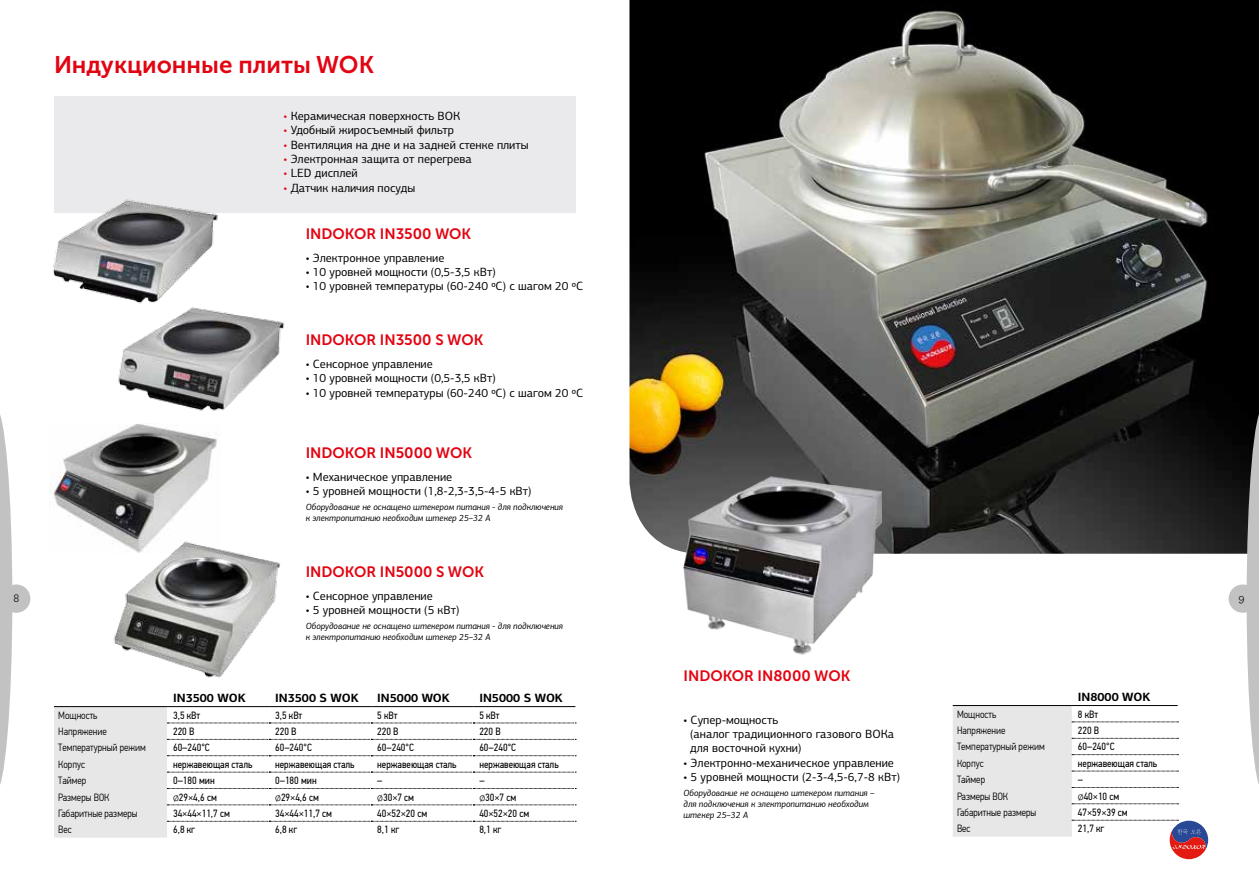
<style>
.page{position:relative;width:1259px;height:893px;background:#fff}
.page>*{position:absolute;margin:0;border:0;box-sizing:border-box;transform-origin:0 0}
.t1{font:24px "Museo Sans Cyrl 700";color:#e30412}
.t2{font:15px "Museo Sans Cyrl 700";color:#e30412}
.t3{font:12px/14.4px "PF Centro Sans Pro";color:#000}
.t4{font:700 12px "PF Centro Sans Pro";color:#000}
.t5{font:12px "Archer";color:#000}
.t6{font:10.5px "PF Din Text Cond Pro";color:#000}
.t7{font:300 10.5px "PF Din Text Cond Pro";color:#000}
.t8{font:italic 9px/10.8px "PF Centro Sans Pro";color:#000}
.s1{color:#e30412}
.s2{font-family:"Roboto";font-weight:300}
</style>
<div class="page">
<img style="left:629px;top:0;width:630px;height:554px">
<div style="left:2px;top:584px;width:28px;height:29px;background:#c2c2c3;border-radius:50%"></div>
<svg style="left:0;top:415px;width:12px;height:370px"></svg>
<div style="left:1228px;top:584px;width:28px;height:29px;background:#c2c2c3;border-radius:50%"></div>
<svg style="left:1246px;top:407px;width:13px;height:378px"></svg>
<div style="left:54px;top:96px;width:521px;height:117px;background:#eaeaec"></div>
<hr style="left:54px;top:706px;width:113px;height:1px;background:#000">
<hr style="left:167px;top:706px;width:102px;height:1px;background:#000">
<hr style="left:269px;top:706px;width:102px;height:1px;background:#000">
<hr style="left:371px;top:706px;width:102px;height:1px;background:#000">
<hr style="left:473px;top:706px;width:102px;height:1px;background:#000">
<svg style="left:54px;top:707px;width:522px;height:131px"></svg>
<svg style="left:952px;top:705px;width:256px;height:154px"></svg>
<img style="left:113px;top:549px;width:167px;height:129px">
<img style="left:118px;top:312px;width:166px;height:99px">
<img style="left:49px;top:424px;width:171px;height:129px">
<img style="left:53px;top:199px;width:168px;height:113px">
<img style="left:683px;top:457px;width:199px;height:198px">
<h1 class="t1" style="left:54px;top:52px;width:321px">Индукционные плиты WOK</h1>
<p class="t3" style="left:283px;top:108px;width:178px"><span class="s1">•</span> Керамическая поверхность ВОК</p>
<p class="t3" style="left:283px;top:123px;width:172px"><span class="s1">•</span> Удобный жиросъемный фильтр</p>
<p class="t3" style="left:283px;top:137px;width:246px"><span class="s1">•</span> Вентиляция на дне и на задней стенке плиты</p>
<p class="t3" style="left:283px;top:152px;width:190px"><span class="s1">•</span> Электронная защита от перегрева</p>
<p class="t3" style="left:283px;top:166px;width:76px"><span class="s1">•</span> LED дисплей</p>
<p class="t3" style="left:283px;top:180px;width:133px"><span class="s1">•</span> Датчик наличия посуды</p>
<p class="t2" style="left:306px;top:225px;width:167px">INDOKOR IN3500 WOK</p>
<p class="t3" style="left:306px;top:250px;width:140px">• Электронное управление</p>
<p class="t3" style="left:306px;top:265px;width:192px">• 10 уровней мощности (0,5-3,5 кВт)</p>
<p class="t3" style="left:306px;top:279px;width:279px">• 10 уровней температуры (60-240 ºС) с шагом 20 ºС</p>
<p class="t2" style="left:306px;top:332px;width:179px">INDOKOR IN3500 S WOK</p>
<p class="t3" style="left:306px;top:357px;width:129px">• Сенсорное управление</p>
<p class="t3" style="left:306px;top:371px;width:192px">• 10 уровней мощности (0,5-3,5 кВт)</p>
<p class="t3" style="left:306px;top:385px;width:279px">• 10 уровней температуры (60-240 ºС) с шагом 20 ºС</p>
<p class="t2" style="left:306px;top:444px;width:168px">INDOKOR IN5000 WOK</p>
<p class="t3" style="left:306px;top:469px;width:148px">• Механическое управление</p>
<p class="t3" style="left:306px;top:484px;width:227px">• 5 уровней мощности (1,8-2,3-3,5-4-5 кВт)</p>
<p class="t8" style="left:306px;top:502px;width:259px">Оборудование не оснащено штекером питания - для подключения к электропитанию необходим штекер 25–32 А</p>
<p class="t2" style="left:306px;top:563px;width:180px">INDOKOR IN5000 S WOK</p>
<p class="t3" style="left:306px;top:588px;width:129px">• Сенсорное управление</p>
<p class="t3" style="left:306px;top:603px;width:155px">• 5 уровней мощности (5 кВт)</p>
<p class="t8" style="left:306px;top:621px;width:259px">Оборудование не оснащено штекером питания - для подключения к электропитанию необходим штекер 25–32 А</p>
<p class="t5" style="left:13px;top:590px;width:7px">8</p>
<p class="t5" style="left:1238px;top:590px;width:8px">9</p>
<p class="t4" style="left:173px;top:690px;width:74px">IN3500 WOK</p>
<p class="t4" style="left:275px;top:690px;width:85px">IN3500 S WOK</p>
<p class="t4" style="left:377px;top:690px;width:74px">IN5000 WOK</p>
<p class="t4" style="left:479px;top:690px;width:85px">IN5000 S WOK</p>
<p class="t7" style="left:58px;top:709px;width:41px">Мощность</p>
<p class="t6" style="left:173px;top:709px;width:29px">3,5 кВт</p>
<p class="t6" style="left:275px;top:709px;width:29px">3,5 кВт</p>
<p class="t6" style="left:377px;top:709px;width:22px">5 кВт</p>
<p class="t6" style="left:479px;top:709px;width:22px">5 кВт</p>
<p class="t7" style="left:58px;top:725px;width:50px">Напряжение</p>
<p class="t6" style="left:173px;top:725px;width:23px">220 В</p>
<p class="t6" style="left:275px;top:725px;width:23px">220 В</p>
<p class="t6" style="left:377px;top:725px;width:23px">220 В</p>
<p class="t6" style="left:479px;top:725px;width:23px">220 В</p>
<p class="t7" style="left:58px;top:742px;width:89px">Температурный режим</p>
<p class="t6" style="left:173px;top:742px;width:38px">60–240°С</p>
<p class="t6" style="left:275px;top:742px;width:38px">60–240°С</p>
<p class="t6" style="left:377px;top:742px;width:38px">60–240°С</p>
<p class="t6" style="left:479px;top:742px;width:38px">60–240°С</p>
<p class="t7" style="left:58px;top:758px;width:28px">Корпус</p>
<p class="t6" style="left:173px;top:758px;width:81px">нержавеющая сталь</p>
<p class="t6" style="left:275px;top:758px;width:81px">нержавеющая сталь</p>
<p class="t6" style="left:377px;top:758px;width:81px">нержавеющая сталь</p>
<p class="t6" style="left:479px;top:758px;width:81px">нержавеющая сталь</p>
<p class="t7" style="left:58px;top:775px;width:30px">Таймер</p>
<p class="t6" style="left:173px;top:774px;width:43px">0–180 мин</p>
<p class="t6" style="left:275px;top:774px;width:43px">0–180 мин</p>
<p class="t6" style="left:377px;top:774px;width:7px">–</p>
<p class="t6" style="left:479px;top:774px;width:7px">–</p>
<p class="t7" style="left:58px;top:791px;width:53px">Размеры ВОК</p>
<p class="t6" style="left:173px;top:791px;width:45px"><span class="s2">ø</span>29×4,6 см</p>
<p class="t6" style="left:275px;top:791px;width:45px"><span class="s2">ø</span>29×4,6 см</p>
<p class="t6" style="left:377px;top:791px;width:38px"><span class="s2">ø</span>30×7 см</p>
<p class="t6" style="left:479px;top:791px;width:38px"><span class="s2">ø</span>30×7 см</p>
<p class="t7" style="left:58px;top:807px;width:81px">Габаритные размеры</p>
<p class="t6" style="left:173px;top:807px;width:58px">34×44×11,7 см</p>
<p class="t6" style="left:275px;top:807px;width:58px">34×44×11,7 см</p>
<p class="t6" style="left:377px;top:807px;width:51px">40×52×20 см</p>
<p class="t6" style="left:479px;top:807px;width:51px">40×52×20 см</p>
<p class="t7" style="left:58px;top:824px;width:15px">Вес</p>
<p class="t6" style="left:173px;top:823px;width:24px">6,8 кг</p>
<p class="t6" style="left:275px;top:823px;width:24px">6,8 кг</p>
<p class="t6" style="left:377px;top:823px;width:24px">8,1 кг</p>
<p class="t6" style="left:479px;top:823px;width:24px">8,1 кг</p>
<p class="t2" style="left:683px;top:667px;width:168px">INDOKOR IN8000 WOK</p>
<p class="t3" style="left:690px;top:712px;width:206px;text-indent:-7px">• Супер-мощность<br>(аналог традиционного газового ВОКа для восточной кухни)</p>
<p class="t3" style="left:683px;top:755px;width:212px">• Электронно-механическое управление</p>
<p class="t3" style="left:683px;top:770px;width:218px">• 5 уровней мощности (2-3-4,5-6,7-8 кВт)</p>
<p class="t8" style="left:683px;top:788px;width:192px">Оборудование не оснащено штекером питания – для подключения к электропитанию необходим штекер 25–32 А</p>
<p class="t4" style="left:1077px;top:689px;width:74px">IN8000 WOK</p>
<p class="t7" style="left:957px;top:708px;width:41px">Мощность</p>
<p class="t6" style="left:1077px;top:708px;width:22px">8 кВт</p>
<p class="t7" style="left:957px;top:724px;width:50px">Напряжение</p>
<p class="t6" style="left:1077px;top:724px;width:23px">220 В</p>
<p class="t7" style="left:957px;top:741px;width:89px">Температурный режим</p>
<p class="t6" style="left:1077px;top:741px;width:38px">60–240°С</p>
<p class="t7" style="left:957px;top:757px;width:28px">Корпус</p>
<p class="t6" style="left:1077px;top:757px;width:81px">нержавеющая сталь</p>
<p class="t7" style="left:957px;top:774px;width:30px">Таймер</p>
<p class="t6" style="left:1077px;top:773px;width:7px">–</p>
<p class="t7" style="left:957px;top:790px;width:53px">Размеры ВОК</p>
<p class="t6" style="left:1077px;top:790px;width:43px"><span class="s2">ø</span>40×10 см</p>
<p class="t7" style="left:957px;top:806px;width:81px">Габаритные размеры</p>
<p class="t6" style="left:1077px;top:806px;width:51px">47×59×39 см</p>
<p class="t7" style="left:957px;top:823px;width:15px">Вес</p>
<p class="t6" style="left:1077px;top:822px;width:28px">21,7 кг</p>
</div>
